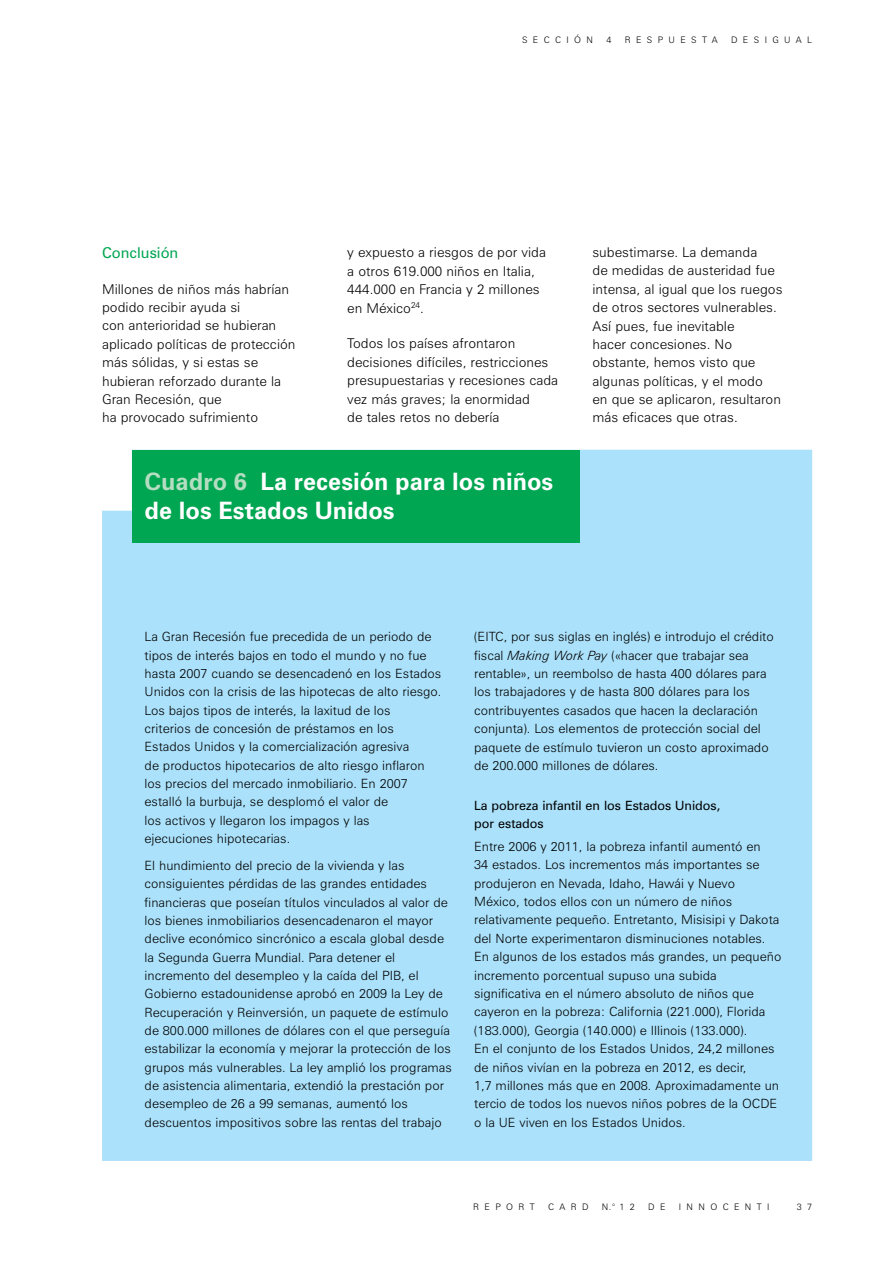
<style>
.page{position:relative;width:893px;height:1263px;background:#fff}
.page>*{position:absolute;margin:0;border:0;box-sizing:border-box;transform-origin:0 0}
.t1{font:700 24px/28.8px "Zurich BT";color:#fff}
.t2{font:15px "Zurich BT";color:#00a651}
.t3{font:300 13.5px/18.5px "Zurich BT";color:#000}
.t4{font:300 12.75px/18.3px "Zurich BT";color:#000}
.t5{font:12.75px/18.5px "Zurich BT";color:#000}
.t6{font:300 9px "Zurich BT";letter-spacing:.6em;color:#000}
.s1{color:#b4ddc1}
.s2{font-style:italic}
</style>
<div class="page">
<div style="left:102px;top:450px;width:710px;height:711px;background:#abe1fa"></div>
<div style="left:132px;top:450px;width:448px;height:92px;background:#00a651"></div>
<p class="t6" style="left:522px;top:34px;width:73px">Sección</p>
<p class="t6" style="left:606px;top:34px;width:6px">4</p>
<p class="t6" style="left:625px;top:34px;width:95px">Res pues ta</p>
<p class="t6" style="left:731px;top:34px;width:83px">des igual</p>
<p class="t2" style="left:102px;top:244px;width:78px">Conclusión</p>
<p class="t3" style="left:102px;top:279px;width:195px">Millones de niños más habrían podido recibir ayuda si<br>con anterioridad se hubieran aplicado políticas de protección más sólidas, y si estas se hubieran reforzado durante la<br>Gran Recesión, que<br>ha provocado sufrimiento</p>
<p class="t3" style="left:347px;top:243px;width:200px">y expuesto a riesgos de por vida a otros 619.000 niños en Italia,<br>444.000 en Francia y 2 millones en México<sup>24</sup>.</p>
<p class="t3" style="left:347px;top:334px;width:212px">Todos los países afrontaron decisiones difíciles, restricciones presupuestarias y recesiones cada vez más graves; la enormidad<br>de tales retos no debería</p>
<p class="t3" style="left:592px;top:243px;width:191px">subestimarse. La demanda<br>de medidas de austeridad fue intensa, al igual que los ruegos de otros sectores vulnerables.<br>Así pues, fue inevitable<br>hacer concesiones. No obstante, hemos visto que algunas políticas, y el modo<br>en que se aplicaron, resultaron más eficaces que otras.</p>
<h1 class="t1" style="left:145px;top:467px;width:410px"><span class="s1">Cuadro 6</span> La recesión para los niños de los Estados Unidos</h1>
<p class="t4" style="left:145px;top:627px;width:298px">La Gran Recesión fue precedida de un periodo de tipos de interés bajos en todo el mundo y no fue hasta 2007 cuando se desencadenó en los Estados Unidos con la crisis de las hipotecas de alto riesgo.<br>Los bajos tipos de interés, la laxitud de los<br>criterios de concesión de préstamos en los Estados Unidos y la comercialización agresiva<br>de productos hipotecarios de alto riesgo inflaron los precios del mercado inmobiliario. En 2007 estalló la burbuja, se desplomó el valor de<br>los activos y llegaron los impagos y las<br>ejecuciones hipotecarias.</p>
<p class="t4" style="left:145px;top:856px;width:309px">El hundimiento del precio de la vivienda y las consiguientes pérdidas de las grandes entidades financieras que poseían títulos vinculados al valor de los bienes inmobiliarios desencadenaron el mayor declive económico sincrónico a escala global desde la Segunda Guerra Mundial. Para detener el incremento del desempleo y la caída del PIB, el Gobierno estadounidense aprobó en 2009 la Ley de Recuperación y Reinversión, un paquete de estímulo de 800.000 millones de dólares con el que perseguía estabilizar la economía y mejorar la protección de los grupos más vulnerables. La ley amplió los programas de asistencia alimentaria, extendió la prestación por desempleo de 26 a 99 semanas, aumentó los descuentos impositivos sobre las rentas del trabajo</p>
<p class="t4" style="left:474px;top:627px;width:301px">(EITC, por sus siglas en inglés) e introdujo el crédito fiscal <span class="s2">Making Work Pay</span> («hacer que trabajar sea rentable», un reembolso de hasta 400 dólares para los trabajadores y de hasta 800 dólares para los contribuyentes casados que hacen la declaración conjunta). Los elementos de protección social del paquete de estímulo tuvieron un costo aproximado de 200.000 millones de dólares.</p>
<p class="t5" style="left:474px;top:796px;width:248px">La pobreza infantil en los Estados Unidos, por estados</p>
<p class="t4" style="left:474px;top:837px;width:309px">Entre 2006 y 2011, la pobreza infantil aumentó en<br>34 estados. Los incrementos más importantes se produjeron en Nevada, Idaho, Hawái y Nuevo México, todos ellos con un número de niños relativamente pequeño. Entretanto, Misisipi y Dakota del Norte experimentaron disminuciones notables.<br>En algunos de los estados más grandes, un pequeño incremento porcentual supuso una subida significativa en el número absoluto de niños que cayeron en la pobreza: California (221.000), Florida (183.000), Georgia (140.000) e Illinois (133.000).<br>En el conjunto de los Estados Unidos, 24,2 millones de niños vivían en la pobreza en 2012, es decir,<br>1,7 millones más que en 2008. Aproximadamente un tercio de todos los nuevos niños pobres de la OCDE o la UE viven en los Estados Unidos.</p>
<p class="t6" style="left:473px;top:1202px;width:63px">Repor t</p>
<p class="t6" style="left:548px;top:1202px;width:42px">Car d</p>
<p class="t6" style="left:602px;top:1202px;width:35px">n.° 1 2</p>
<p class="t6" style="left:648px;top:1202px;width:19px">d e</p>
<p class="t6" style="left:679px;top:1202px;width:91px">Innocenti</p>
<p class="t6" style="left:797px;top:1202px;width:17px">3 7</p>
</div>
